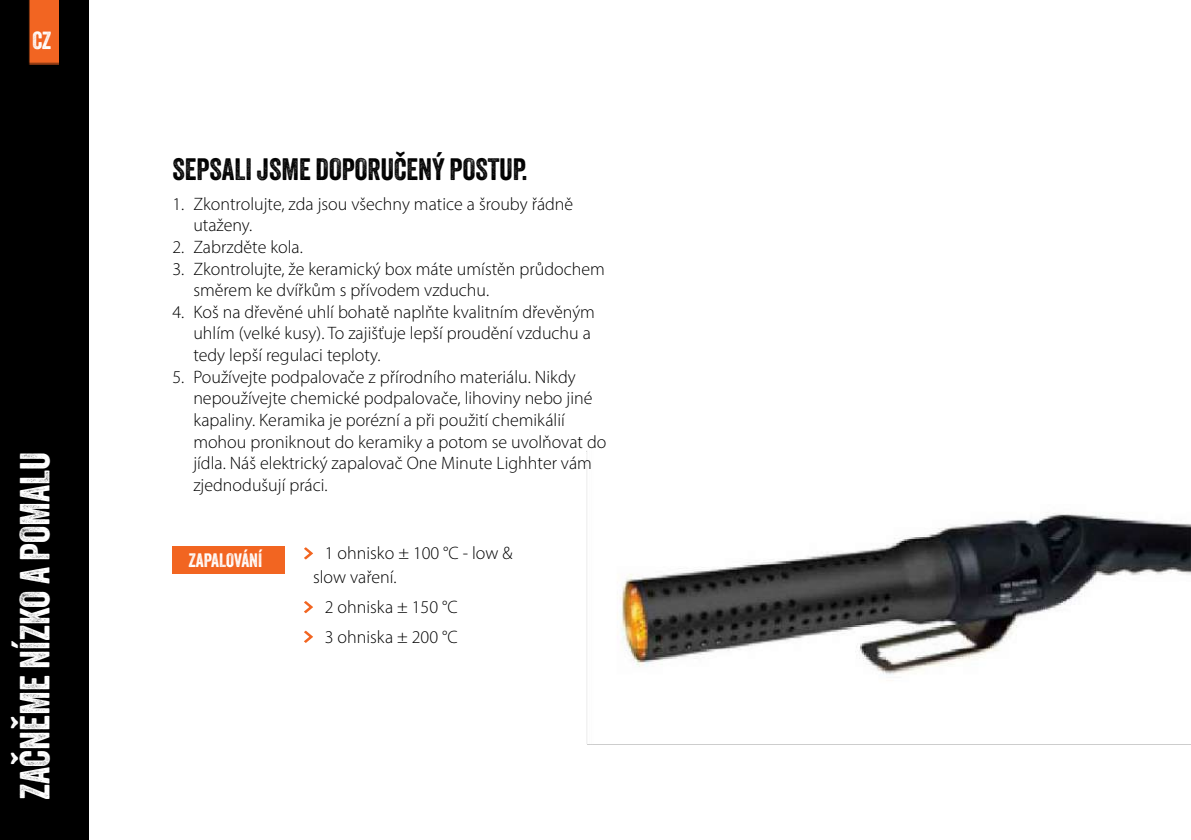
<style>
.page{position:relative;width:1191px;height:840px;background:#fff}
.page>*{position:absolute;margin:0;border:0;box-sizing:border-box;transform-origin:0 0}
.t1{font:40.6px "Veneer";color:#fff}
.t2{font:30px "Veneer";color:#000}
.t3{font:24px "Veneer";color:#fff}
.t4{font:18.8px "Veneer";color:#fff}
.t5{font:300 18px/21.6px "Myriad Pro";color:#000}
</style>
<div class="page">
<img style="left:586px;top:451px;width:605px;height:292px">
<div style="left:172px;top:545px;width:113px;height:28px;background:#f26521"></div>
<svg style="left:304px;top:547px;width:9px;height:12px"></svg>
<svg style="left:304px;top:601px;width:9px;height:12px"></svg>
<svg style="left:304px;top:630px;width:9px;height:12px"></svg>
<div style="left:0;top:0;width:89px;height:839px;background:#000"></div>
<img style="left:28px;top:0;width:30px;height:64px">
<h3 class="t3" style="left:33px;top:26px;width:20px">CZ</h3>
<h1 class="t1" style="left:10px;top:799px;width:349px;rotate:-90deg">ZAČNĚME NÍZKO A POMALU</h1>
<h2 class="t2" style="left:172px;top:151px;width:356px">SEPSALI JSME DOPORUČENÝ POSTUP.</h2>
<p class="t5" style="left:193px;top:193px;width:381px;text-indent:-21px">1. Zkontrolujte, zda jsou všechny matice a šrouby řádně utaženy.</p>
<p class="t5" style="left:172px;top:236px;width:132px">2. Zabrzděte kola.</p>
<p class="t5" style="left:193px;top:257px;width:413px;text-indent:-21px">3. Zkontrolujte, že keramický box máte umístěn průdochem směrem ke dvířkům s přívodem vzduchu.</p>
<p class="t5" style="left:193px;top:301px;width:403px;text-indent:-21px">4. Koš na dřevěné uhlí bohatě naplňte kvalitním dřevěným uhlím (velké kusy). To zajišťuje lepší proudění vzduchu a tedy lepší regulaci teploty.</p>
<p class="t5" style="left:193px;top:365px;width:415px;text-indent:-21px">5. Používejte podpalovače z přírodního materiálu. Nikdy nepoužívejte chemické podpalovače, lihoviny nebo jiné kapaliny. Keramika je porézní a při použití chemikálií mohou proniknout do keramiky a potom se uvolňovat do jídla. Náš elektrický zapalovač One Minute Lighhter vám zjednodušují práci.</p>
<p class="t4" style="left:188px;top:548px;width:75px">ZAPALOVÁNÍ</p>
<p class="t5" style="left:313px;top:541px;width:201px;line-height:24px;text-indent:12px">1 ohnisko ± 100 °C - low &amp; slow vaření.</p>
<p class="t5" style="left:325px;top:591px;width:134px;line-height:29.8px">2 ohniska ± 150 °C<br>3 ohniska ± 200 °C</p>
</div>
